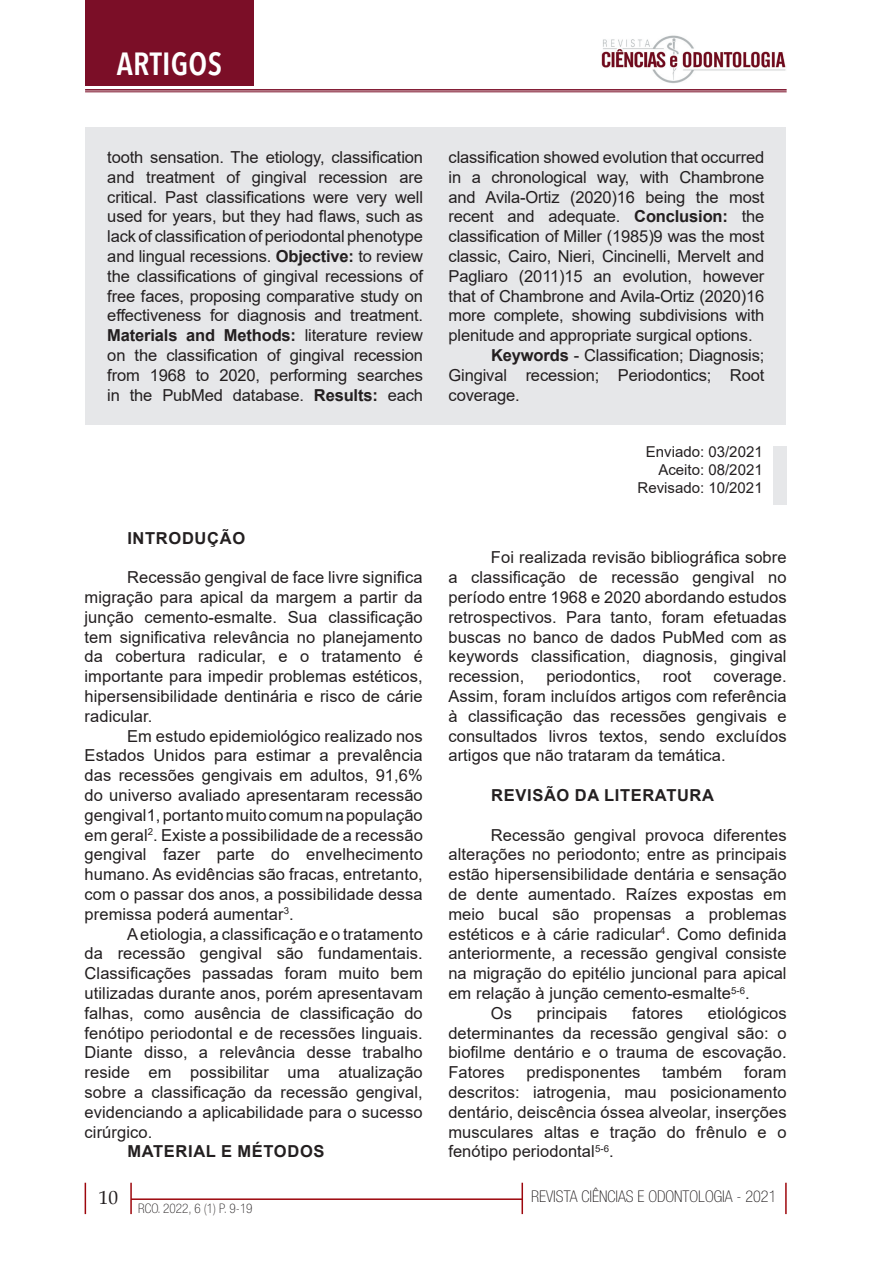
<style>
.page{position:relative;width:893px;height:1263px;background:#fff}
.page>*{position:absolute;margin:0;border:0;box-sizing:border-box;transform-origin:0 0}
.t1{font:600 condensed 31.8px "Avenir Next LT Pro";letter-spacing:.01em;color:#fff}
.t2{font:19.2px "Book Antiqua";color:#231f20}
.t3{font:16.5px/19.8px "Arial";letter-spacing:.005em;color:#231f20;text-align:justify}
.t4{font:700 16.5px "Arial";letter-spacing:.04em;color:#231f20}
.t5{font:100 condensed 16.2px "Helvetica Neue LT Std";color:#231f20}
.t6{font:15px/18px "Arial";color:#231f20;text-align:right}
.t7{font:100 condensed 13.2px "Helvetica Neue LT Std";color:#231f20}
.s1{font-weight:700}
</style>
<div class="page">
<hr style="left:85px;top:1183px;width:1px;height:31px;background:#9d070d">
<hr style="left:785px;top:1183px;width:2px;height:31px;background:#9d070d">
<hr style="left:521px;top:1183px;width:2px;height:31px;background:#9d070d">
<hr style="left:130px;top:1183px;width:2px;height:31px;background:#9d070d">
<hr style="left:131px;top:1198px;width:391px;height:2px;background:#9d070d">
<img style="left:601px;top:35px;width:185px;height:48px">
<div style="left:85px;top:0;width:169px;height:85px;background:#7b0e27"></div>
<hr style="left:85px;top:89px;width:702px;height:2px;background:#7b0e27">
<hr style="left:85px;top:92px;width:702px;height:1px;background:#7b0e27">
<div style="left:86px;top:128px;width:700px;height:297px;background:#e6e7e9"></div>
<div style="left:773px;top:446px;width:13px;height:59px;background:#e6e7e9"></div>
<h1 class="t1" style="left:117px;top:45px;width:107px">ARTIGOS</h1>
<p class="t3" style="left:107px;top:147px;width:317px">tooth sensation. The etiology, classification and treatment of gingival recession are critical. Past classifications were very well used for years, but they had flaws, such as lack of classification of periodontal phenotype and lingual recessions. <span class="s1">Objective:</span> to review the classifications of gingival recessions of free faces, proposing comparative study on effectiveness for diagnosis and treatment.<br><span class="s1">Materials and Methods:</span> literature review on the classification of gingival recession from 1968 to 2020, performing searches in the PubMed database. <span class="s1">Results:</span> each</p>
<p class="t3" style="left:449px;top:147px;width:317px">classification showed evolution that occurred</p>
<p class="t3" style="left:449px;top:167px;width:317px">in a chronological way, with Chambrone</p>
<p class="t3" style="left:449px;top:187px;width:317px">and Avila-Ortiz (2020)16 being the most</p>
<p class="t3" style="left:449px;top:207px;width:317px">recent and adequate. <span class="s1">Conclusion:</span> the</p>
<p class="t3" style="left:449px;top:226px;width:317px">classification of Miller (1985)9 was the most</p>
<p class="t3" style="left:449px;top:246px;width:317px">classic, Cairo, Nieri, Cincinelli, Mervelt and</p>
<p class="t3" style="left:449px;top:266px;width:317px">Pagliaro (2011)15 an evolution, however</p>
<p class="t3" style="left:449px;top:286px;width:317px">that of Chambrone and Avila-Ortiz (2020)16</p>
<p class="t3" style="left:449px;top:306px;width:317px">more complete, showing subdivisions with</p>
<p class="t3" style="left:449px;top:325px;width:305px">plenitude and appropriate surgical options.</p>
<p class="t3" style="left:491px;top:345px;width:275px"><span class="s1">Keywords</span> - Classification; Diagnosis;</p>
<p class="t3" style="left:449px;top:365px;width:317px">Gingival recession; Periodontics; Root</p>
<p class="t3" style="left:449px;top:385px;width:73px">coverage.</p>
<p class="t4" style="left:127px;top:526px;width:119px">INTRODUÇÃO</p>
<p class="t3" style="left:85px;top:567px;width:340px;text-indent:43px">Recessão gengival de face livre significa migração para apical da margem a partir da junção cemento-esmalte. Sua classificação tem significativa relevância no planejamento da cobertura radicular, e o tratamento é importante para impedir problemas estéticos, hipersensibilidade dentinária e risco de cárie radicular.</p>
<p class="t3" style="left:85px;top:726px;width:340px;text-indent:43px">Em estudo epidemiológico realizado nos Estados Unidos para estimar a prevalência das recessões gengivais em adultos, 91,6% do universo avaliado apresentaram recessão gengival1, portanto muito comum na população em geral<sup>2</sup>. Existe a possibilidade de a recessão gengival fazer parte do envelhecimento humano. As evidências são fracas, entretanto, com o passar dos anos, a possibilidade dessa premissa poderá aumentar<sup>3</sup>.</p>
<p class="t3" style="left:85px;top:924px;width:340px;text-indent:43px">A etiologia, a classificação e o tratamento da recessão gengival são fundamentais.<br>Classificações passadas foram muito bem utilizadas durante anos, porém apresentavam falhas, como ausência de classificação do fenótipo periodontal e de recessões linguais.<br>Diante disso, a relevância desse trabalho reside em possibilitar uma atualização sobre a classificação da recessão gengival, evidenciando a aplicabilidade para o sucesso cirúrgico.</p>
<p class="t4" style="left:127px;top:1140px;width:199px">MATERIAL E MÉTODOS</p>
<p class="t6" style="left:638px;top:443px;width:127px">Enviado: 03/2021<br>Aceito: 08/2021<br>Revisado: 10/2021</p>
<p class="t3" style="left:448px;top:548px;width:340px;text-indent:43px">Foi realizada revisão bibliográfica sobre a classificação de recessão gengival no período entre 1968 e 2020 abordando estudos retrospectivos. Para tanto, foram efetuadas buscas no banco de dados PubMed com as keywords classification, diagnosis, gingival recession,</p>
<p class="t3" style="left:546px;top:666px;width:96px">periodontics,</p>
<p class="t3" style="left:663px;top:666px;width:30px">root</p>
<p class="t3" style="left:448px;top:666px;width:340px;text-indent:265px">coverage.<br>Assim, foram incluídos artigos com referência à classificação das recessões gengivais e consultados livros textos, sendo excluídos artigos que não trataram da temática.</p>
<p class="t4" style="left:491px;top:783px;width:224px">REVISÃO DA LITERATURA</p>
<p class="t3" style="left:491px;top:825px;width:297px">Recessão gengival provoca diferentes</p>
<p class="t3" style="left:448px;top:845px;width:340px">alterações no periodonto; entre as principais</p>
<p class="t3" style="left:448px;top:864px;width:340px">estão hipersensibilidade dentária e sensação</p>
<p class="t3" style="left:448px;top:884px;width:340px">de dente aumentado. Raízes expostas em</p>
<p class="t3" style="left:448px;top:904px;width:340px">meio bucal são propensas a problemas</p>
<p class="t3" style="left:448px;top:924px;width:340px">estéticos e à cárie radicular<sup>4</sup>. Como definida</p>
<p class="t3" style="left:448px;top:944px;width:340px">anteriormente, a recessão gengival consiste</p>
<p class="t3" style="left:448px;top:963px;width:340px">na migração do epitélio juncional para apical</p>
<p class="t3" style="left:448px;top:983px;width:303px">em relação à junção cemento-esmalte<sup>5-6</sup>.</p>
<p class="t3" style="left:491px;top:1003px;width:23px">Os</p>
<p class="t3" style="left:537px;top:1003px;width:72px">principais</p>
<p class="t3" style="left:632px;top:1003px;width:52px">fatores</p>
<p class="t3" style="left:448px;top:1003px;width:340px;text-indent:259px">etiológicos determinantes da recessão gengival são: o biofilme dentário e o trauma de escovação.<br>Fatores</p>
<p class="t3" style="left:448px;top:1062px;width:340px;text-indent:296px">foram descritos: iatrogenia, mau posicionamento dentário, deiscência óssea alveolar, inserções musculares altas e tração do frênulo e o fenótipo periodontal<sup>5-6</sup>.</p>
<p class="t3" style="left:527px;top:1062px;width:115px">predisponentes</p>
<p class="t3" style="left:662px;top:1062px;width:62px">também</p>
<p class="t2" style="left:99px;top:1184px;width:21px">10</p>
<p class="t5" style="left:531px;top:1187px;width:247px">REVISTA CIÊNCIAS E ODONTOLOGIA - 2021</p>
<p class="t7" style="left:138px;top:1201px;width:116px">RCO. 2022, 6 (1) P. 9-19</p>
</div>
